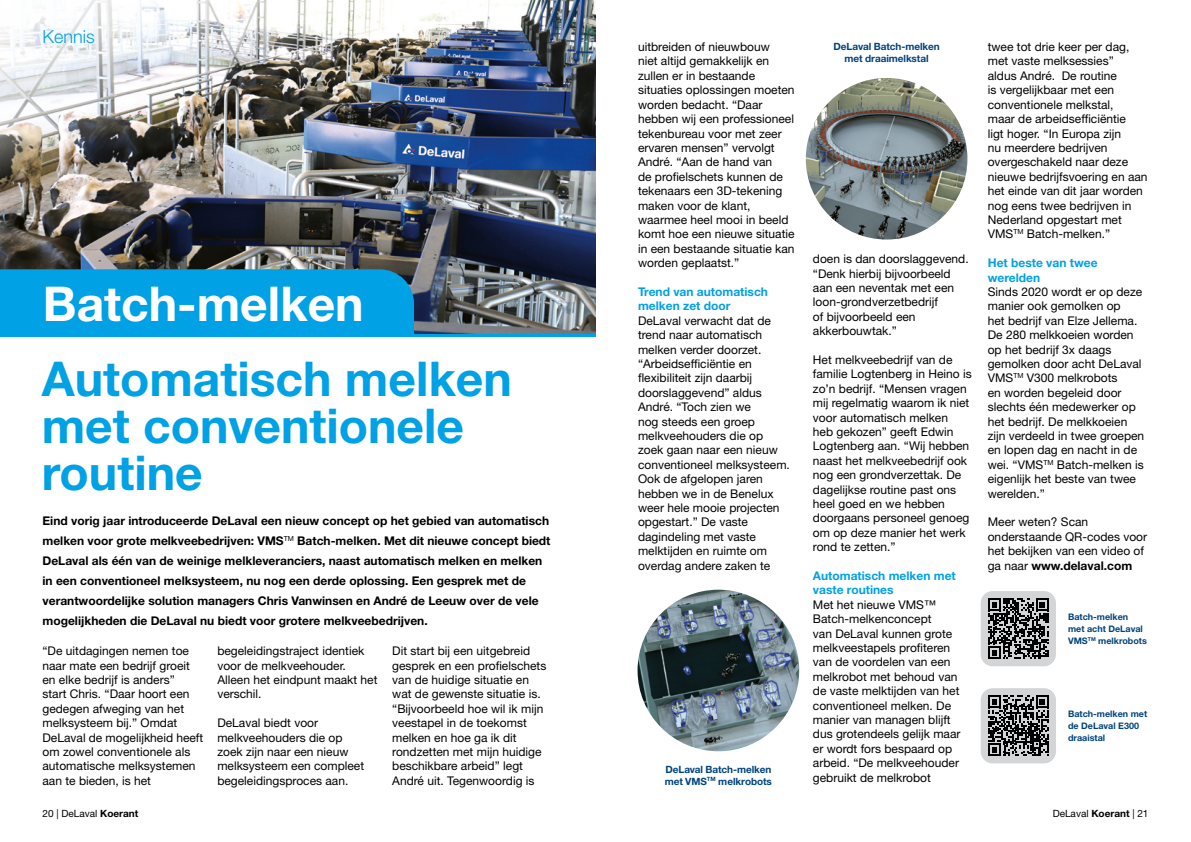
<style>
.page{position:relative;width:1191px;height:842px;background:#fff}
.page>*{position:absolute;margin:0;border:0;box-sizing:border-box;transform-origin:0 0}
.t1{font:700 48px/47px "Helvetica Neue LT Std";color:#00a1e5}
.t2{font:700 48px "Helvetica Neue LT Std";color:#fff}
.t3{font:300 18px "Helvetica Neue LT Std";color:#00a1e5}
.t4{font:12px/14.4px "Helvetica Neue LT Std";color:#000}
.t5{font:700 12px/20px "Helvetica Neue LT Std";color:#000}
.t6{font:700 12px/14.4px "Helvetica Neue LT Std";color:#00a1e5}
.t7{font:700 10px/12.1px "Helvetica Neue LT Std";letter-spacing:-.005em;color:#00437c;text-align:center}
.t8{font:10px "Helvetica Neue LT Std";color:#000}
.Copy{font:700 9px/12px "Helvetica Neue LT Std";color:#00437c}
.s1{font-weight:700}
</style>
<div class="page">
<img style="left:0;top:0;width:595px;height:334px">
<div style="left:0;top:269px;width:414px;height:68px;background:#00a1e5"></div>
<img style="left:806px;top:78px;width:161px;height:162px;border-radius:81px">
<img style="left:637px;top:590px;width:162px;height:161px;border-radius:81px">
<hr style="left:405px;top:334px;width:190px;height:4px;background:#00a1e5">
<div style="left:0;top:337px;width:600px;height:11px;background:#fff"></div>
<div style="left:980px;top:688px;width:76px;height:75px;background:#d4d5d7;border-radius:12px"></div>
<svg style="left:988px;top:695px;width:60px;height:61px"></svg>
<div style="left:980px;top:591px;width:76px;height:75px;background:#d4d5d7;border-radius:12px"></div>
<svg style="left:988px;top:598px;width:60px;height:61px"></svg>
<p class="t3" style="left:43px;top:25px;width:54px">Kennis</p>
<p class="t2" style="left:43px;top:274px;width:322px">Batch-melken</p>
<p class="t1" style="left:42px;top:354px;width:472px">Automatisch melken met conventionele routine</p>
<p class="t5" style="left:43px;top:510px;width:509px">Eind vorig jaar introduceerde DeLaval een nieuw concept op het gebied van automatisch melken voor grote melkveebedrijven: VMS<sup>TM</sup> Batch-melken. Met dit nieuwe concept biedt DeLaval als één van de weinige melkleveranciers, naast automatisch melken en melken in een conventioneel melksysteem, nu nog een derde oplossing. Een gesprek met de verantwoordelijke solution managers Chris Vanwinsen en André de Leeuw over de vele mogelijkheden die DeLaval nu biedt voor grotere melkveebedrijven.</p>
<p class="t4" style="left:43px;top:643px;width:162px">“De uitdagingen nemen toe naar mate een bedrijf groeit en elke bedrijf is anders”<br>start Chris. “Daar hoort een gedegen afweging van het melksysteem bij.” Omdat<br>DeLaval de mogelijkheid heeft om zowel conventionele als automatische melksystemen aan te bieden, is het</p>
<p class="t4" style="left:217px;top:643px;width:162px">begeleidingstraject identiek voor de melkveehouder.<br>Alleen het eindpunt maakt het verschil.</p>
<p class="t4" style="left:217px;top:715px;width:148px">DeLaval biedt voor melkveehouders die op zoek zijn naar een nieuw melksysteem een compleet begeleidingsproces aan.</p>
<p class="t4" style="left:392px;top:643px;width:156px">Dit start bij een uitgebreid gesprek en een profielschets van de huidige situatie en wat de gewenste situatie is. “Bijvoorbeeld hoe wil ik mijn veestapel in de toekomst melken en hoe ga ik dit rondzetten met mijn huidige beschikbare arbeid” legt<br>André uit. Tegenwoordig is</p>
<p class="t4" style="left:638px;top:39px;width:158px">uitbreiden of nieuwbouw<br>niet altijd gemakkelijk en zullen er in bestaande situaties oplossingen moeten worden bedacht. “Daar hebben wij een professioneel tekenbureau voor met zeer ervaren mensen” vervolgt<br>André. “Aan de hand van<br>de profielschets kunnen de tekenaars een 3D-tekening maken voor de klant, waarmee heel mooi in beeld komt hoe een nieuwe situatie in een bestaande situatie kan worden geplaatst.”</p>
<p class="t6" style="left:638px;top:284px;width:132px">Trend van automatisch melken zet door</p>
<p class="t4" style="left:638px;top:313px;width:153px">DeLaval verwacht dat de trend naar automatisch melken verder doorzet. “Arbeidsefficiëntie en flexibiliteit zijn daarbij doorslaggevend” aldus<br>André. “Toch zien we<br>nog steeds een groep melkveehouders die op zoek gaan naar een nieuw conventioneel melksysteem.<br>Ook de afgelopen jaren hebben we in de Benelux weer hele mooie projecten opgestart.” De vaste dagindeling met vaste melktijden en ruimte om overdag andere zaken te</p>
<p class="t7" style="left:665px;top:763px;width:109px;text-align:left">DeLaval Batch-melken met VMS<sup>TM</sup> melkrobots</p>
<p class="t7" style="left:833px;top:40px;width:107px">DeLaval Batch-melken met draaimelkstal</p>
<p class="t4" style="left:813px;top:251px;width:157px">doen is dan doorslaggevend. “Denk hierbij bijvoorbeeld aan een neventak met een loon-grondverzetbedrijf<br>of bijvoorbeeld een akkerbouwtak.”</p>
<p class="t4" style="left:813px;top:352px;width:160px">Het melkveebedrijf van de familie Logtenberg in Heino is zo’n bedrijf. “Mensen vragen mij regelmatig waarom ik niet voor automatisch melken<br>heb gekozen” geeft Edwin<br>Logtenberg aan. “Wij hebben naast het melkveebedrijf ook nog een grondverzettak. De dagelijkse routine past ons heel goed en we hebben doorgaans personeel genoeg om op deze manier het werk rond te zetten.”</p>
<p class="t6" style="left:813px;top:568px;width:144px">Automatisch melken met vaste routines</p>
<p class="t4" style="left:813px;top:597px;width:149px">Met het nieuwe VMS™<br>Batch-melkenconcept<br>van DeLaval kunnen grote melkveestapels profiteren van de voordelen van een melkrobot met behoud van de vaste melktijden van het conventioneel melken. De manier van managen blijft dus grotendeels gelijk maar er wordt fors bespaard op arbeid. “De melkveehouder gebruikt de melkrobot</p>
<p class="t4" style="left:987px;top:39px;width:161px">twee tot drie keer per dag, met vaste melksessies”<br>aldus André. De routine<br>is vergelijkbaar met een conventionele melkstal,<br>maar de arbeidsefficiëntie<br>ligt hoger. “In Europa zijn<br>nu meerdere bedrijven overgeschakeld naar deze nieuwe bedrijfsvoering en aan het einde van dit jaar worden nog eens twee bedrijven in<br>Nederland opgestart met<br>VMS<sup>TM</sup> Batch-melken.”</p>
<p class="t6" style="left:987px;top:255px;width:111px">Het beste van twee werelden</p>
<p class="t4" style="left:987px;top:284px;width:158px">Sinds 2020 wordt er op deze manier ook gemolken op<br>het bedrijf van Elze Jellema.<br>De 280 melkkoeien worden op het bedrijf 3x daags gemolken door acht DeLaval<br>VMS<sup>TM</sup> V300 melkrobots<br>en worden begeleid door slechts één medewerker op het bedrijf. De melkkoeien zijn verdeeld in twee groepen en lopen dag en nacht in de wei. “VMS<sup>TM</sup> Batch-melken is eigenlijk het beste van twee werelden.”</p>
<p class="t4" style="left:987px;top:515px;width:161px">Meer weten? Scan onderstaande QR-codes voor het bekijken van een video of ga naar <span class="s1">www.delaval.com</span></p>
<p class="Copy" style="left:1068px;top:610px;width:80px">Batch-melken met acht DeLaval<br>VMS<sup>TM</sup> melkrobots</p>
<p class="Copy" style="left:1068px;top:708px;width:81px">Batch-melken met de DeLaval E300 draaistal</p>
<p class="t8" style="left:43px;top:808px;width:97px">20 | DeLaval <span class="s1">Koerant</span></p>
<p class="t8" style="left:1052px;top:808px;width:97px">DeLaval <span class="s1">Koerant</span> | 21</p>
</div>
